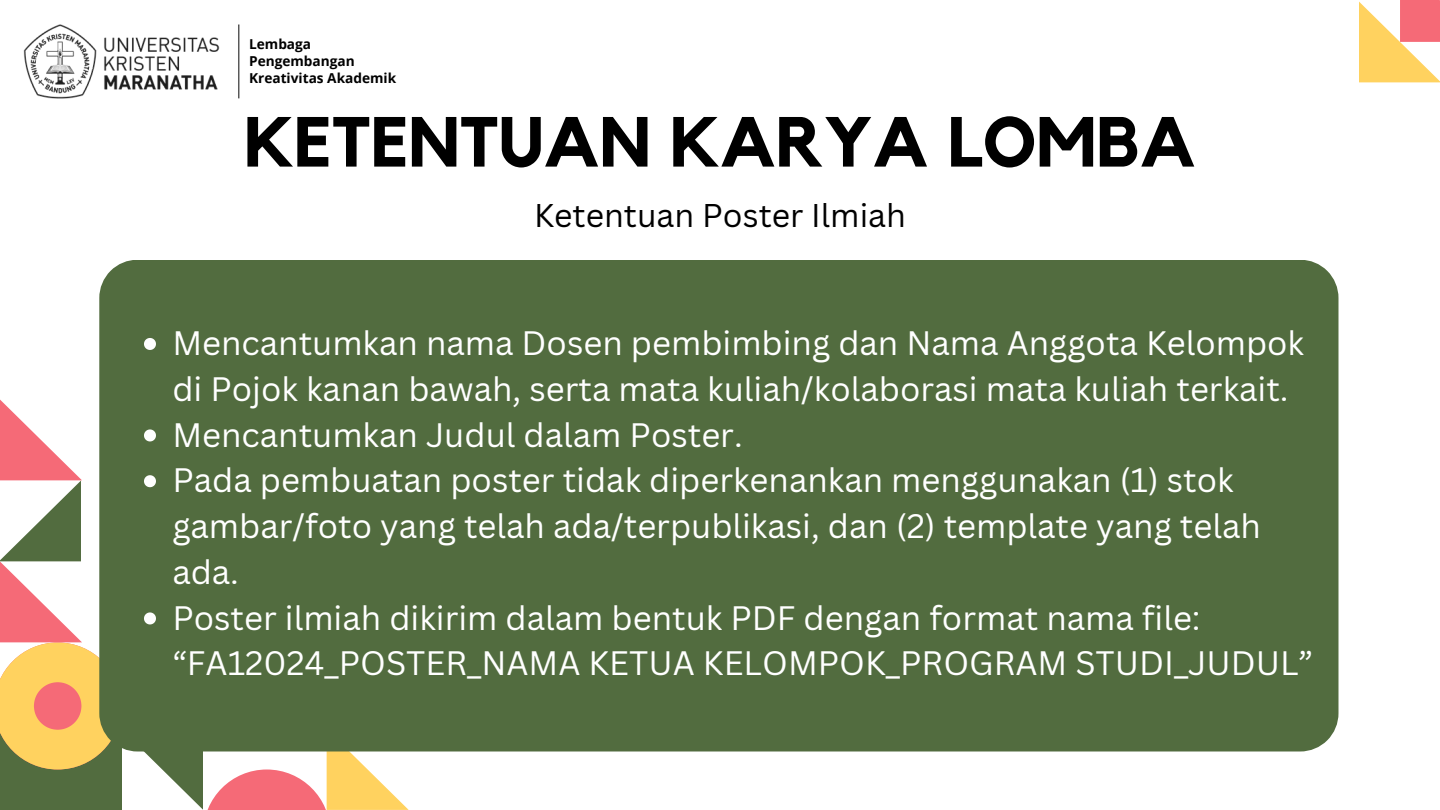
<style>
.page{position:relative;width:1440px;height:810px;background:#fff}
.page>*{position:absolute;margin:0;border:0;box-sizing:border-box;transform-origin:0 0}
.t1{font:700 70px "Kollektif";color:#000}
.t2{font:33px/45.8px "Canva Sans";color:#fff}
.t3{font:32px "Canva Sans";color:#000}
.t4{font:700 13.7px "Open Sans";color:#000}
</style>
<div class="page">
<svg style="left:1359px;top:0;width:81px;height:82px"></svg>
<svg style="left:207px;top:770px;width:120px;height:40px;fill:#f56a77"></svg>
<svg style="left:327px;top:752px;width:81px;height:58px"></svg>
<div style="left:99px;top:260px;width:1239px;height:492px;background:#526c3f"></div>
<svg style="left:144px;top:338px;width:12px;height:12px"></svg>
<svg style="left:0;top:400px;width:203px;height:410px"></svg>
<img style="left:23px;top:24px;width:217px;height:75px">
<h2 class="t4" style="left:249px;top:34px;width:64px">Lembaga</h2>
<p class="t4" style="left:249px;top:51px;width:107px">Pengembangan</p>
<p class="t4" style="left:249px;top:68px;width:149px">Kreativitas Akademik</p>
<p class="t1" style="left:244px;top:110px;width:953px">KETENTUAN KARYA LOMBA</p>
<p class="t3" style="left:534px;top:193px;width:373px">Ketentuan Poster Ilmiah</p>
<p class="t2" style="left:172px;top:320px;width:1133px">Mencantumkan nama Dosen pembimbing dan Nama Anggota Kelompok di Pojok kanan bawah, serta mata kuliah/kolaborasi mata kuliah terkait.</p>
<p class="t2" style="left:172px;top:411px;width:572px">Mencantumkan Judul dalam Poster.</p>
<p class="t2" style="left:172px;top:457px;width:1090px">Pada pembuatan poster tidak diperkenankan menggunakan (1) stok gambar/foto yang telah ada/terpublikasi, dan (2) template yang telah ada.</p>
<p class="t2" style="left:172px;top:594px;width:1142px">Poster ilmiah dikirim dalam bentuk PDF dengan format nama file: “FA12024_POSTER_NAMA KETUA KELOMPOK_PROGRAM STUDI_JUDUL”</p>
</div>
